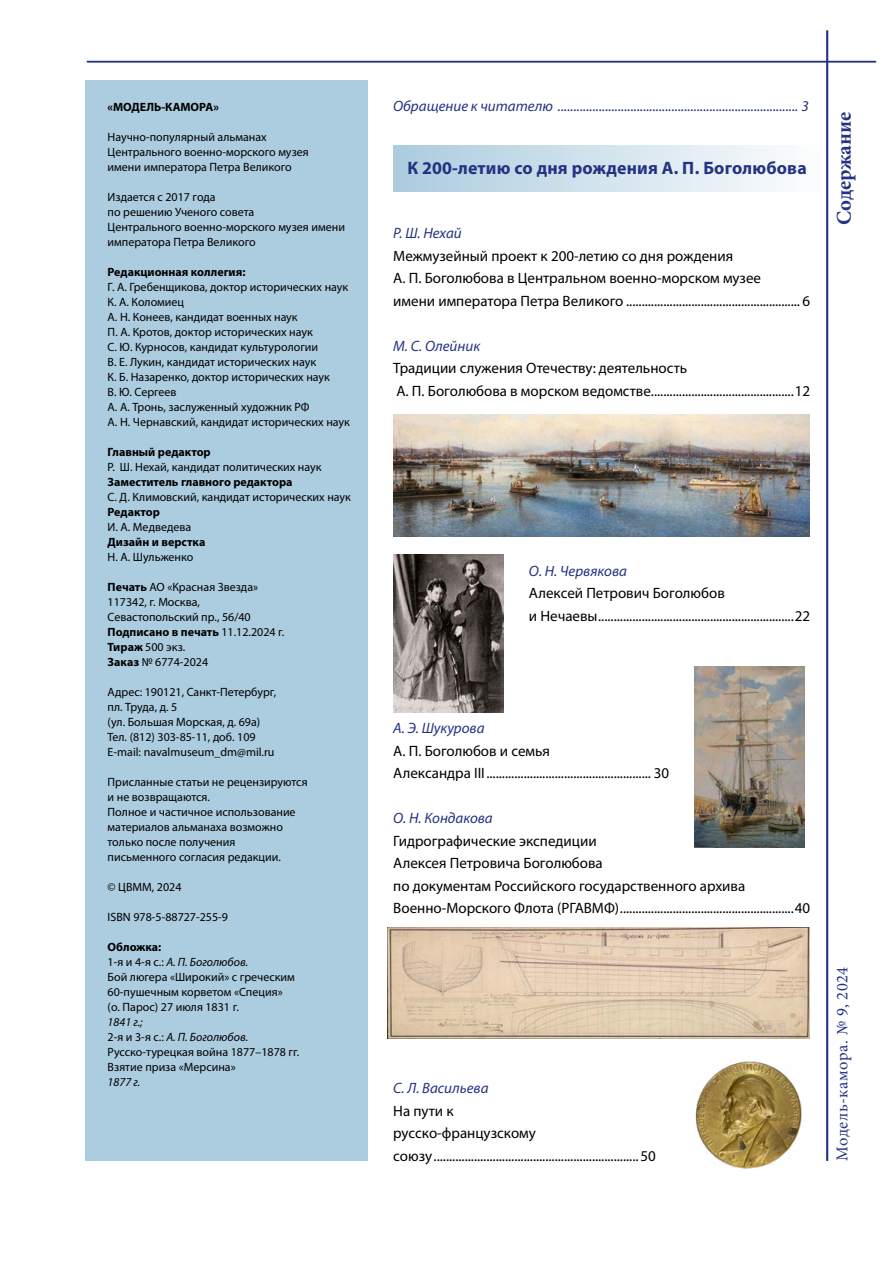
<style>
.page{position:relative;width:893px;height:1263px;background:#fff}
.page>*{position:absolute;margin:0;border:0;box-sizing:border-box;transform-origin:0 0}
.t1{font:700 21px "Minion Pro";letter-spacing:-.005em;color:#243282}
.t2{font:700 18px "Myriad Pro";letter-spacing:.01em;color:#243282}
.t3{font:16.5px "Minion Pro";letter-spacing:.03em;color:#243282}
.t4{font:15px/22.5px "Myriad Pro";color:#000}
.t5{font:italic 15px "Myriad Pro";color:#243282}
.t6{font:12px/15px "Myriad Pro";color:#000}
.t7{font:700 12px "Myriad Pro";color:#000}
.t8{font:italic 12px "Myriad Pro";color:#000}
.s1{font-weight:700}
.s2{font-style:italic}
</style>
<div class="page">
<hr style="left:826px;top:30px;width:2px;height:1131px;background:#243282">
<hr style="left:87px;top:61px;width:789px;height:1px;background:#243282">
<div style="left:85px;top:81px;width:283px;height:1080px;background:#acccdf"></div>
<div style="left:393px;top:145px;width:433px;height:47px;background:linear-gradient(to right,#abccdf,#fefefe)"></div>
<img style="left:393px;top:555px;width:110px;height:157px">
<img style="left:695px;top:667px;width:110px;height:180px">
<img style="left:388px;top:927px;width:422px;height:111px">
<img style="left:393px;top:414px;width:417px;height:123px">
<img style="left:695px;top:1061px;width:107px;height:108px">
<p class="t7" style="left:108px;top:99px;width:113px">«МОДЕЛЬ-КАМОРА»</p>
<p class="t6" style="left:108px;top:129px;width:203px">Научно-популярный альманах<br>Центрального военно-морского музея имени императора Петра Великого</p>
<p class="t6" style="left:108px;top:189px;width:239px">Издается с 2017 года<br>по решению Ученого совета<br>Центрального военно-морского музея имени императора Петра Великого</p>
<p class="t7" style="left:108px;top:264px;width:139px">Редакционная коллегия:</p>
<p class="t6" style="left:108px;top:279px;width:244px">Г. А. Гребенщикова, доктор исторических наук К. А. Коломиец<br>А. Н. Конеев, кандидат военных наук<br>П. А. Кротов, доктор исторических наук<br>С. Ю. Курносов, кандидат культурологии<br>В. Е. Лукин, кандидат исторических наук<br>К. Б. Назаренко, доктор исторических наук<br>В. Ю. Сергеев<br>А. А. Тронь, заслуженный художник РФ<br>А. Н. Чернавский, кандидат исторических наук</p>
<p class="t7" style="left:108px;top:444px;width:105px">Главный редактор</p>
<p class="t6" style="left:108px;top:459px;width:215px">Р. Ш. Нехай, кандидат политических наук</p>
<p class="t7" style="left:108px;top:474px;width:187px">Заместитель главного редактора</p>
<p class="t6" style="left:108px;top:489px;width:245px">С. Д. Климовский, кандидат исторических наук</p>
<p class="t7" style="left:108px;top:504px;width:54px">Редактор</p>
<p class="t6" style="left:108px;top:519px;width:85px">И. А. Медведева</p>
<p class="t7" style="left:108px;top:534px;width:99px">Дизайн и верстка</p>
<p class="t6" style="left:108px;top:549px;width:87px">Н. А. Шульженко</p>
<p class="t6" style="left:108px;top:579px;width:178px"><span class="s1">Печать</span> АО «Красная Звезда»<br>117342, г. Москва,<br>Севастопольский пр., 56/40<br><span class="s1">Подписано в печать</span> 11.12.2024 г.<br><span class="s1">Тираж</span> 500 экз.<br><span class="s1">Заказ</span> № 6774-2024</p>
<p class="t6" style="left:108px;top:684px;width:170px">Адрес: 190121, Санкт-Петербург, пл. Труда, д. 5<br>(ул. Большая Морская, д. 69а)<br>Тел. (812) 303-85-11, доб. 109<br>E-mail: navalmuseum_dm@mil.ru</p>
<p class="t6" style="left:108px;top:774px;width:202px">Присланные статьи не рецензируются и не возвращаются.<br>Полное и частичное использование материалов альманаха возможно только после получения<br>письменного согласия редакции.</p>
<p class="t6" style="left:108px;top:879px;width:75px">© ЦВММ, 2024</p>
<p class="t6" style="left:108px;top:909px;width:122px">ISBN 978-5-88727-255-9</p>
<p class="t6" style="left:108px;top:939px;width:189px"><span class="s1">Обложка:<br></span>1-я и 4-я с.: <span class="s2">А. П. Боголюбов.<br></span>Бой люгера «Широкий» с греческим<br>60-пушечным корветом «Специя» (о. Парос) 27 июля 1831 г.</p>
<p class="t6" style="left:108px;top:1014px;width:193px"><span class="s2">1841 г.;<br></span>2-я и 3-я с.: <span class="s2">А. П. Боголюбов.<br></span>Русско-турецкая война 1877–1878 гг.<br>Взятие приза «Мерсина»</p>
<p class="t8" style="left:108px;top:1075px;width:34px">1877 г.</p>
<p class="t5" style="left:393px;top:97px;width:417px">Обращение к читателю ............................................................................ 3</p>
<h2 class="t2" style="left:407px;top:156px;width:401px">К 200-летию со дня рождения А. П. Боголюбова</h2>
<p class="t5" style="left:393px;top:224px;width:70px">Р. Ш. Нехай</p>
<p class="t4" style="left:393px;top:244px;width:418px">Межмузейный проект к 200-летию со дня рождения<br>А. П. Боголюбова в Центральном военно-морском музее<br>имени императора Петра Великого ........................................................ 6</p>
<p class="t5" style="left:393px;top:336px;width:88px">М. С. Олейник</p>
<p class="t4" style="left:393px;top:357px;width:418px">Традиции служения Отечеству: деятельность<br>А. П. Боголюбова в морском ведомстве..............................................12</p>
<h1 class="t1" style="left:829px;top:225px;width:115px;rotate:-90deg">Содержание</h1>
<p class="t5" style="left:529px;top:561px;width:100px">О. Н. Червякова</p>
<p class="t4" style="left:529px;top:582px;width:283px">Алексей Петрович Боголюбов<br>и Нечаевы...............................................................22</p>
<p class="t5" style="left:393px;top:719px;width:93px">А. Э. Шукурова</p>
<p class="t4" style="left:393px;top:739px;width:277px">А. П. Боголюбов и семья<br>Александра III..................................................... 30</p>
<p class="t5" style="left:393px;top:809px;width:101px">О. Н. Кондакова</p>
<p class="t4" style="left:393px;top:829px;width:418px">Гидрографические экспедиции<br>Алексея Петровича Боголюбова<br>по документам Российского государственного архива Военно-Морского Флота (РГАВМФ)........................................................40</p>
<p class="t5" style="left:393px;top:1079px;width:97px">С. Л. Васильева</p>
<p class="t4" style="left:393px;top:1099px;width:264px">На пути к<br>русско-французскому союзу..................................................................50</p>
<h3 class="t3" style="left:831px;top:1161px;width:196px;rotate:-90deg">Модель-камора. № 9, 2024</h3>
</div>
